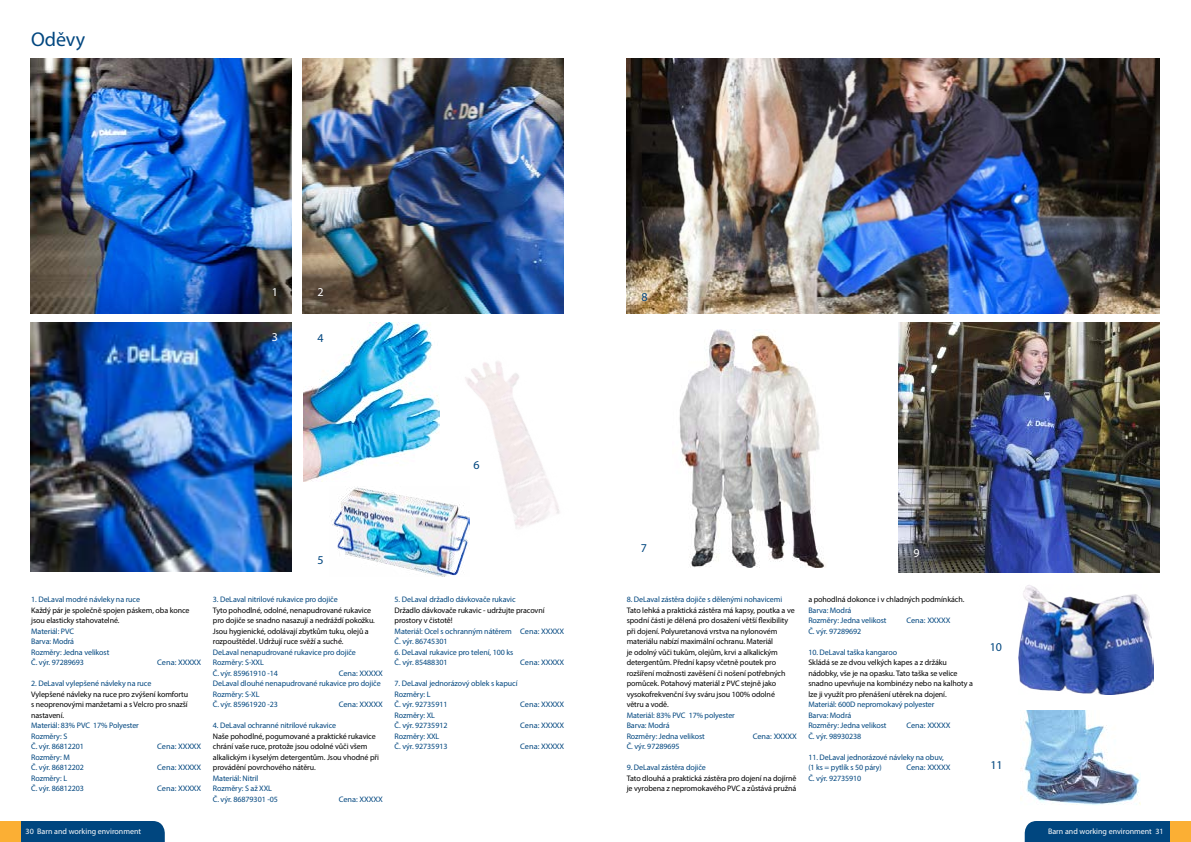
<style>
.page{position:relative;width:1191px;height:842px;background:#fff}
.page>*{position:absolute;margin:0;border:0;box-sizing:border-box;transform-origin:0 0}
.t1{font:20px "Myriad Pro";letter-spacing:-.005em;color:#00467f}
.t2{font:12px "Myriad Pro";color:#00467f}
.t3{font:12px "Myriad Pro";color:#fff}
.t4{font:8px/10.5px "Myriad Pro";letter-spacing:-.01em;color:#000}
.t5{font:8px/10.5px "Myriad Pro";letter-spacing:-.01em;color:#00467f}
.t6{font:8px "Myriad Pro";letter-spacing:-.01em;color:#00467f;scale:1.04 1}
.t7{font:8px "Myriad Pro";color:#fff}
</style>
<div class="page">
<div style="left:20px;top:821px;width:145px;height:21px;background:#00467f"></div>
<div style="left:0;top:821px;width:20px;height:21px;background:#fbaf34"></div>
<div style="left:1024px;top:821px;width:146px;height:21px;background:#00467f"></div>
<div style="left:1170px;top:821px;width:21px;height:21px;background:#fbaf34"></div>
<img style="left:303px;top:322px;width:128px;height:160px">
<img style="left:1020px;top:710px;width:120px;height:95px">
<img style="left:899px;top:322px;width:260px;height:251px">
<img style="left:1018px;top:585px;width:135px;height:109px">
<img style="left:31px;top:58px;width:260px;height:256px">
<img style="left:31px;top:322px;width:260px;height:249px">
<img style="left:303px;top:58px;width:261px;height:256px">
<img style="left:626px;top:58px;width:533px;height:256px">
<img style="left:331px;top:487px;width:134px;height:89px">
<img style="left:404px;top:331px;width:156px;height:221px">
<img style="left:679px;top:330px;width:147px;height:238px">
<h1 class="t1" style="left:31px;top:27px;width:56px">Oděvy</h1>
<h2 class="t3" style="left:272px;top:285px;width:8px">1</h2>
<h2 class="t3" style="left:317px;top:285px;width:8px">2</h2>
<h2 class="t3" style="left:272px;top:330px;width:8px">3</h2>
<h2 class="t2" style="left:317px;top:330px;width:8px">4</h2>
<h2 class="t2" style="left:473px;top:458px;width:8px">6</h2>
<h2 class="t2" style="left:317px;top:553px;width:8px">5</h2>
<p class="t5" style="left:31px;top:594px;width:110px">1. DeLaval modré návleky na ruce</p>
<p class="t4" style="left:31px;top:605px;width:160px">Každý pár je společně spojen páskem, oba konce jsou elasticky stahovatelné.</p>
<p class="t5" style="left:31px;top:626px;width:80px">Materiál: PVC<br>Barva: Modrá<br>Rozměry: Jedna velikost<br>Č. výr. 97289693</p>
<p class="t5" style="left:31px;top:678px;width:122px">2. DeLaval vylepšené návleky na ruce</p>
<p class="t4" style="left:31px;top:689px;width:158px;text-align:justify">Vylepšené návleky na ruce pro zvýšení komfortu s neoprenovými manžetami a s Velcro pro snazší nastavení.</p>
<p class="t5" style="left:31px;top:720px;width:109px">Materiál: 83% PVC 17% Polyester<br>Rozměry: S<br>Č. výr. 86812201<br>Rozměry: M<br>Č. výr. 86812202<br>Rozměry: L<br>Č. výr. 86812203</p>
<p class="t6" style="left:157px;top:658px;width:44px">Cena: XXXXX</p>
<p class="t6" style="left:157px;top:742px;width:44px">Cena: XXXXX</p>
<p class="t6" style="left:157px;top:763px;width:44px">Cena: XXXXX</p>
<p class="t6" style="left:157px;top:784px;width:44px">Cena: XXXXX</p>
<p class="t5" style="left:213px;top:594px;width:126px">3. DeLaval nitrilové rukavice pro dojiče</p>
<p class="t4" style="left:213px;top:605px;width:163px">Tyto pohodlné, odolné, nenapudrované rukavice pro dojiče se snadno nasazují a nedráždí pokožku.<br>Jsou hygienické, odolávají zbytkům tuku, olejů a rozpouštědel. Udržují ruce svěží a suché.</p>
<p class="t5" style="left:213px;top:647px;width:169px">DeLaval nenapudrované rukavice pro dojiče<br>Rozměry: S-XXL<br>Č. výr. 85961910 -14<br>DeLaval dlouhé nenapudrované rukavice pro dojiče<br>Rozměry: S-XL<br>Č. výr. 85961920 -23</p>
<p class="t5" style="left:213px;top:720px;width:125px">4. DeLaval ochranné nitrilové rukavice</p>
<p class="t4" style="left:213px;top:731px;width:168px">Naše pohodlné, pogumované a praktické rukavice chrání vaše ruce, protože jsou odolné vůči všem alkalickým i kyselým detergentům. Jsou vhodné při provádění povrchového nátěru.</p>
<p class="t5" style="left:213px;top:773px;width:66px">Materiál: Nitril<br>Rozměry: S až XXL<br>Č. výr. 86879301 -05</p>
<p class="t6" style="left:339px;top:668px;width:44px">Cena: XXXXX</p>
<p class="t6" style="left:339px;top:700px;width:44px">Cena: XXXXX</p>
<p class="t6" style="left:339px;top:794px;width:44px">Cena: XXXXX</p>
<p class="t5" style="left:394px;top:594px;width:122px">5. DeLaval držadlo dávkovače rukavic</p>
<p class="t4" style="left:394px;top:605px;width:151px">Držadlo dávkovače rukavic - udržujte pracovní prostory v čistotě!</p>
<p class="t5" style="left:394px;top:626px;width:119px">Materiál: Ocel s ochranným nátěrem<br>Č. výr. 86745301</p>
<p class="t5" style="left:394px;top:647px;width:120px">6. DeLaval rukavice pro telení, 100 ks<br>Č. výr. 85488301</p>
<p class="t5" style="left:394px;top:678px;width:124px">7. DeLaval jednorázový oblek s kapucí<br>Rozměry: L<br>Č. výr. 92735911<br>Rozměry: XL<br>Č. výr. 92735912<br>Rozměry: XXL<br>Č. výr. 92735913</p>
<p class="t6" style="left:520px;top:626px;width:44px">Cena: XXXXX</p>
<p class="t6" style="left:520px;top:658px;width:44px">Cena: XXXXX</p>
<p class="t6" style="left:520px;top:700px;width:44px">Cena: XXXXX</p>
<p class="t6" style="left:520px;top:721px;width:44px">Cena: XXXXX</p>
<p class="t6" style="left:520px;top:742px;width:44px">Cena: XXXXX</p>
<h2 class="t2" style="left:641px;top:289px;width:8px">8</h2>
<h2 class="t2" style="left:641px;top:541px;width:8px">7</h2>
<h2 class="t3" style="left:913px;top:545px;width:8px">9</h2>
<p class="t5" style="left:626px;top:594px;width:157px">8. DeLaval zástěra dojiče s dělenými nohavicemi</p>
<p class="t4" style="left:626px;top:605px;width:169px">Tato lehká a praktická zástěra má kapsy, poutka a ve spodní části je dělená pro dosažení větší flexibility při dojení. Polyuretanová vrstva na nylonovém materiálu nabízí maximální ochranu. Materiál<br>je odolný vůči tukům, olejům, krvi a alkalickým detergentům. Přední kapsy včetně poutek pro rozšíření možnosti zavěšení či nošení potřebných pomůcek. Potahový materiál z PVC stejně jako vysokofrekvenční švy sváru jsou 100% odolné<br>větru a vodě.</p>
<p class="t5" style="left:626px;top:710px;width:110px">Materiál: 83% PVC 17% polyester<br>Barva: Modrá<br>Rozměry: Jedna velikost<br>Č. výr. 97289695</p>
<p class="t5" style="left:626px;top:762px;width:81px">9. DeLaval zástěra dojiče</p>
<p class="t4" style="left:626px;top:773px;width:171px">Tato dlouhá a praktická zástěra pro dojení na dojírně je vyrobena z nepromokavého PVC a zůstává pružná</p>
<p class="t6" style="left:752px;top:731px;width:44px">Cena: XXXXX</p>
<p class="t4" style="left:808px;top:594px;width:158px">a pohodlná dokonce i v chladných podmínkách.</p>
<p class="t5" style="left:808px;top:605px;width:80px">Barva: Modrá<br>Rozměry: Jedna velikost<br>Č. výr. 97289692</p>
<p class="t5" style="left:808px;top:647px;width:90px">10. DeLaval taška kangaroo</p>
<p class="t4" style="left:808px;top:657px;width:166px">Skládá se ze dvou velkých kapes a z držáku nádobky, vše je na opasku. Tato taška se velice snadno upevňuje na kombinézy nebo na kalhoty a lze ji využít pro přenášení utěrek na dojení.</p>
<p class="t5" style="left:808px;top:699px;width:128px">Materiál: 600D nepromokavý polyester<br>Barva: Modrá<br>Rozměry: Jedna velikost<br>Č. výr. 98930238</p>
<p class="t5" style="left:808px;top:752px;width:137px">11. DeLaval jednorázové návleky na obuv, (1 ks = pytlík s 50 páry)<br>Č. výr. 92735910</p>
<p class="t6" style="left:906px;top:616px;width:44px">Cena: XXXXX</p>
<p class="t6" style="left:906px;top:721px;width:44px">Cena: XXXXX</p>
<p class="t6" style="left:906px;top:763px;width:44px">Cena: XXXXX</p>
<h2 class="t2" style="left:989px;top:640px;width:14px">10</h2>
<h2 class="t2" style="left:990px;top:757px;width:14px">11</h2>
<p class="t7" style="left:26px;top:826px;width:117px">30 Barn and working environment</p>
<p class="t7" style="left:1048px;top:826px;width:117px">Barn and working environment 31</p>
</div>
